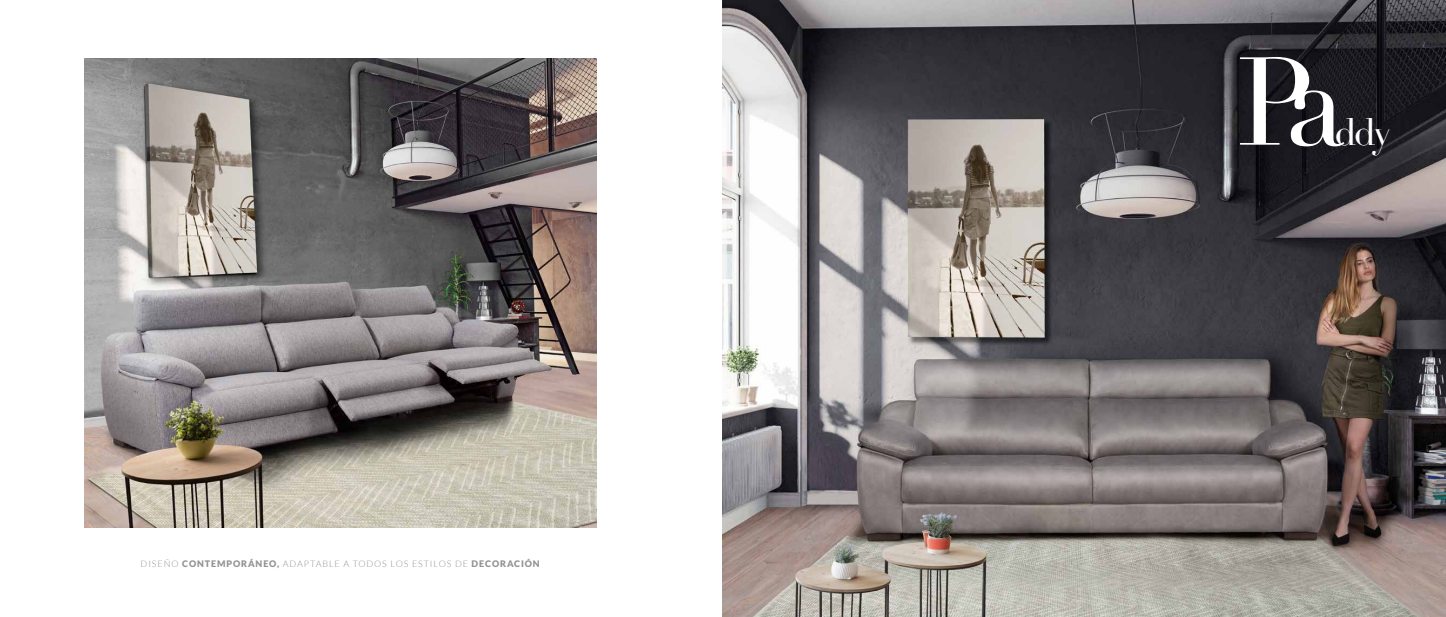
<style>
.page{position:relative;width:1446px;height:617px;background:#fff}
.page>*{position:absolute;margin:0;border:0;box-sizing:border-box;transform-origin:0 0}
.t1{font:122.55px "Didot";color:#fff}
.t2{font:37.5px "Didot";color:#fff}
.t3{font:300 9px "Lato";letter-spacing:.1em;color:#919292}
.s1{font-weight:900}
</style>
<div class="page">
<img style="left:723px;top:0;width:723px;height:617px">
<img style="left:84px;top:58px;width:512px;height:469px">
<p class="t3" style="left:141px;top:558px;width:401px">DISEÑO <span class="s1">CONTEMPORÁNEO,</span> ADAPTABLE A TODOS LOS ESTILOS DE <span class="s1">DECORACIÓN</span></p>
<h1 class="t1" style="left:1236px;top:29px;width:110px">Pa</h1>
<h2 class="t2" style="left:1334px;top:109px;width:58px">ddy</h2>
</div>
